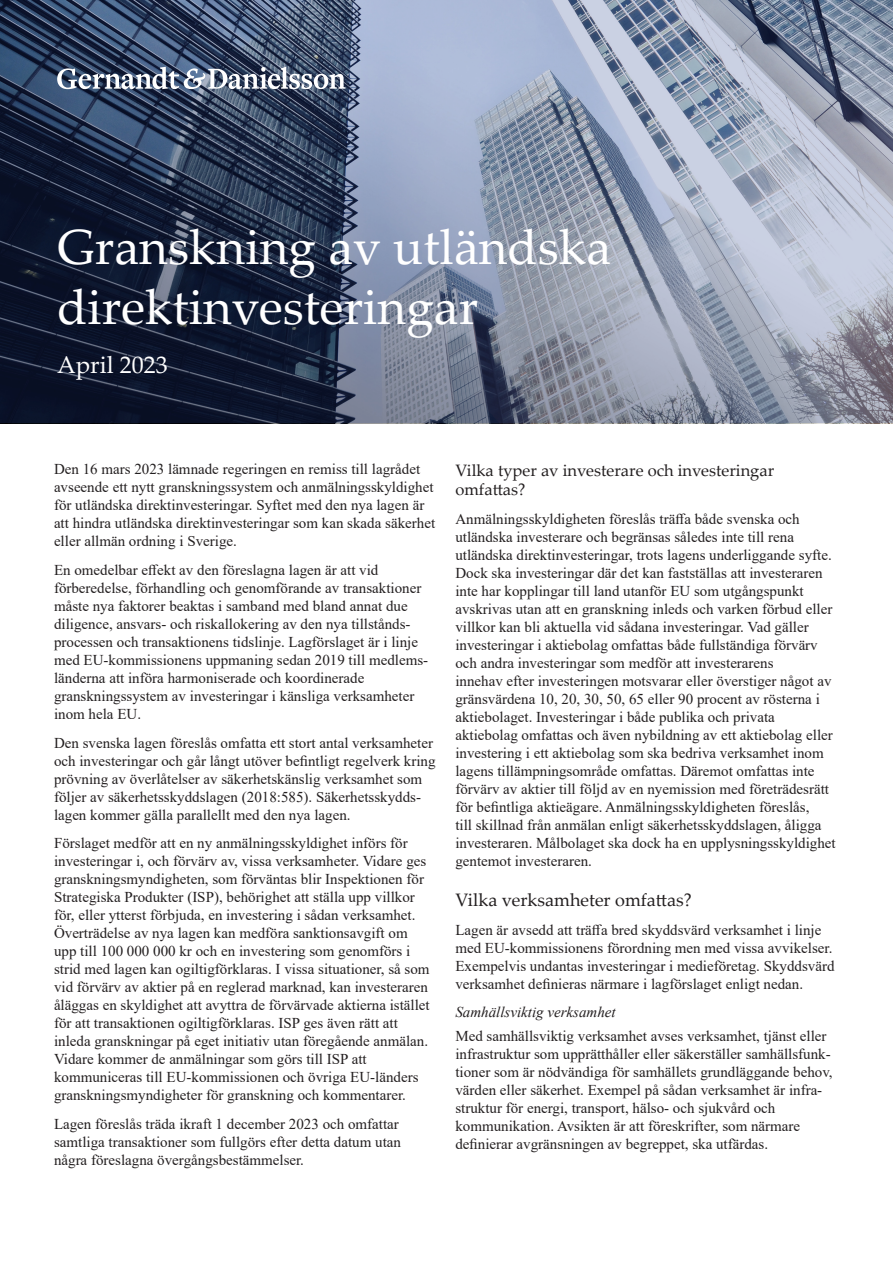
<style>
.page{position:relative;width:893px;height:1263px;background:#fff}
.page>*{position:absolute;margin:0;border:0;box-sizing:border-box;transform-origin:0 0}
.t1{font:49.5px/60px "Palatino Linotype";color:#fff}
.t2{font:24px "Palatino Linotype";color:#fff}
.t3{font:18px "Palatino Linotype";color:#231f20}
.t4{font:16.5px/19.8px "Palatino Linotype";color:#231f20}
.t5{font:15px/18px "Times New Roman";color:#231f20}
.t6{font:italic 15px "Times New Roman";color:#231f20}
</style>
<div class="page">
<svg style="left:0;top:0;width:893px;height:423px;background:#6a748b"></svg>
<svg style="left:57px;top:67px;width:288px;height:22px"></svg>
<p class="t1" style="left:57px;top:215px;width:555px">Granskning av utländska direktinvesteringar</p>
<p class="t2" style="left:57px;top:348px;width:112px">April 2023</p>
<p class="t5" style="left:54px;top:459px;width:383px">Den 16 mars 2023 lämnade regeringen en remiss till lagrådet avseende ett nytt granskningssystem och anmälningsskyldighet för utländska direktinvesteringar. Syftet med den nya lagen är att hindra utländska direktinvesteringar som kan skada säkerhet eller allmän ordning i Sverige.</p>
<p class="t5" style="left:54px;top:560px;width:376px">En omedelbar effekt av den föreslagna lagen är att vid förberedelse, förhandling och genomförande av transaktioner måste nya faktorer beaktas i samband med bland annat due diligence, ansvars- och riskallokering av den nya tillstånds&shy;processen och transaktionens tidslinje. Lagförslaget är i linje med EU-kommissionens uppmaning sedan 2019 till medlems&shy;länderna att införa harmoniserade och koordinerade granskningssystem av investeringar i känsliga verksamheter inom hela EU.</p>
<p class="t5" style="left:54px;top:733px;width:383px">Den svenska lagen föreslås omfatta ett stort antal verksamheter och investeringar och går långt utöver befintligt regelverk kring prövning av överlåtelser av säkerhetskänslig verksamhet som följer av säkerhetsskyddslagen (2018:585). Säkerhetsskydds&shy;lagen kommer gälla parallellt med den nya lagen.</p>
<p class="t5" style="left:54px;top:834px;width:377px">Förslaget medför att en ny anmälningsskyldighet införs för investeringar i, och förvärv av, vissa verksamheter. Vidare ges granskningsmyndigheten, som förväntas blir Inspektionen för Strategiska Produkter (ISP), behörighet att ställa upp villkor för, eller ytterst förbjuda, en investering i sådan verksamhet.<br>Överträdelse av nya lagen kan medföra sanktionsavgift om upp till 100 000 000 kr och en investering som genomförs i strid med lagen kan ogiltigförklaras. I vissa situationer, så som vid förvärv av aktier på en reglerad marknad, kan investeraren åläggas en skyldighet att avyttra de förvärvade aktierna istället för att transaktionen ogiltigförklaras. ISP ges även rätt att inleda granskningar på eget initiativ utan föregående anmälan.<br>Vidare kommer de anmälningar som görs till ISP att kommuniceras till EU-kommissionen och övriga EU-länders granskningsmyndigheter för granskning och kommentarer.</p>
<p class="t5" style="left:54px;top:1115px;width:349px">Lagen föreslås träda ikraft 1 december 2023 och omfattar samtliga transaktioner som fullgörs efter detta datum utan några föreslagna övergångsbestämmelser.</p>
<p class="t4" style="left:455px;top:459px;width:320px">Vilka typer av investerare och investeringar omfattas?</p>
<p class="t5" style="left:455px;top:510px;width:382px">Anmälningsskyldigheten föreslås träffa både svenska och utländska investerare och begränsas således inte till rena utländska direktinvesteringar, trots lagens underliggande syfte.<br>Dock ska investeringar där det kan fastställas att investeraren inte har kopplingar till land utanför EU som utgångspunkt avskrivas utan att en granskning inleds och varken förbud eller villkor kan bli aktuella vid sådana investeringar. Vad gäller investeringar i aktiebolag omfattas både fullständiga förvärv och andra investeringar som medför att investerarens<br>innehav efter investeringen motsvarar eller överstiger något av gränsvärdena 10, 20, 30, 50, 65 eller 90 procent av rösterna i aktiebolaget. Investeringar i både publika och privata aktiebolag omfattas och även nybildning av ett aktiebolag eller investering i ett aktiebolag som ska bedriva verksamhet inom lagens tillämpningsområde omfattas. Däremot omfattas inte förvärv av aktier till följd av en nyemission med företrädesrätt för befintliga aktieägare. Anmälningsskyldigheten föreslås,<br>till skillnad från anmälan enligt säkerhetsskyddslagen, åligga investeraren. Målbolaget ska dock ha en upplysningsskyldighet gentemot investeraren.</p>
<p class="t3" style="left:455px;top:887px;width:238px">Vilka verksamheter omfattas?</p>
<p class="t5" style="left:455px;top:920px;width:381px">Lagen är avsedd att träffa bred skyddsvärd verksamhet i linje med EU-kommissionens förordning men med vissa avvikelser.<br>Exempelvis undantas investeringar i medieföretag. Skyddsvärd verksamhet definieras närmare i lagförslaget enligt nedan.</p>
<p class="t6" style="left:455px;top:1002px;width:162px">Samhällsviktig verksamhet</p>
<p class="t5" style="left:455px;top:1026px;width:379px">Med samhällsviktig verksamhet avses verksamhet, tjänst eller infrastruktur som upprätthåller eller säkerställer samhällsfunk&shy;tioner som är nödvändiga för samhällets grundläggande behov, värden eller säkerhet. Exempel på sådan verksamhet är infra&shy;struktur för energi, transport, hälso- och sjukvård och kommunikation. Avsikten är att föreskrifter, som närmare definierar avgränsningen av begreppet, ska utfärdas.</p>
</div>
